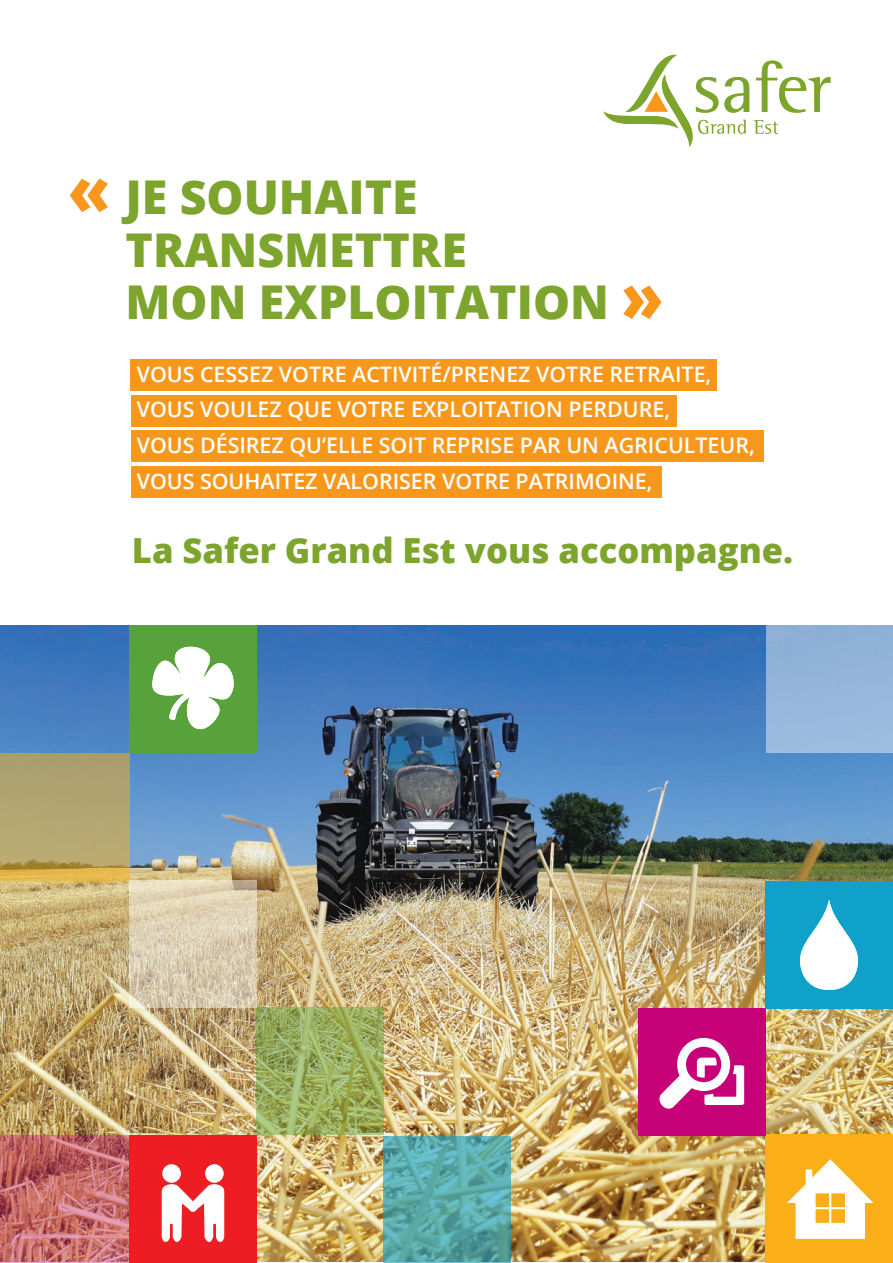
<style>
.page{position:relative;width:893px;height:1263px;background:#fff}
.page>*{position:absolute;margin:0;border:0;box-sizing:border-box;transform-origin:0 0}
.t1{font:800 46.65px/52.5px "Open Sans";color:#7da52d}
.t2{font:800 34.5px "Open Sans";color:#7da52d}
.t3{font:600 21.45px/35.8px "Open Sans";color:#fff}
</style>
<div class="page">
<div style="left:131px;top:360px;width:586px;height:31px;background:#f7981d"></div>
<div style="left:131px;top:395px;width:546px;height:31px;background:#f7981d"></div>
<div style="left:131px;top:431px;width:633px;height:31px;background:#f7981d"></div>
<div style="left:131px;top:466px;width:530px;height:31px;background:#f7981d"></div>
<svg style="left:603px;top:54px;width:227px;height:93px"></svg>
<img style="left:0;top:625px;width:893px;height:637px">
<div style="left:129px;top:625px;width:128px;height:127px;background:#57a23b"></div>
<svg style="left:0;top:753px;width:129px;height:127px;background:#b6a46a"></svg>
<svg style="left:257px;top:1007px;width:127px;height:128px;background:#98ab5e"></svg>
<div style="left:767px;top:625px;width:126px;height:127px;background:#97b5db"></div>
<svg style="left:129px;top:880px;width:128px;height:127px;background:#dccfb3"></svg>
<svg style="left:0;top:1135px;width:129px;height:128px;background:#c16a6b"></svg>
<div style="left:129px;top:1136px;width:128px;height:127px;background:#ee1d23"></div>
<div style="left:765px;top:1135px;width:128px;height:128px;background:#faaf18"></div>
<svg style="left:384px;top:1136px;width:127px;height:127px;background:#59a9a9"></svg>
<div style="left:638px;top:1008px;width:127px;height:128px;background:#c70177"></div>
<svg style="left:659px;top:1038px;width:85px;height:71px"></svg>
<svg style="left:152px;top:646px;width:82px;height:84px"></svg>
<div style="left:162px;top:1164px;width:19px;height:19px;background:#fff;border-radius:50%"></div>
<div style="left:205px;top:1164px;width:19px;height:19px;background:#fff;border-radius:50%"></div>
<svg style="left:162px;top:1184px;width:62px;height:58px"></svg>
<div style="left:765px;top:881px;width:128px;height:127px;background:#10a1cb"></div>
<svg style="left:800px;top:900px;width:58px;height:90px"></svg>
<svg style="left:787px;top:1159px;width:86px;height:80px"></svg>
<svg style="left:70px;top:179px;width:38px;height:33px"></svg>
<svg style="left:623px;top:285px;width:38px;height:34px"></svg>
<h1 class="t1" style="left:126px;top:169px;width:485px">JE SOUHAITE<br>TRANSMETTRE<br>MON EXPLOITATION</h1>
<p class="t3" style="left:137px;top:355px;width:619px">VOUS CESSEZ VOTRE ACTIVITÉ/PRENEZ VOTRE RETRAITE, VOUS VOULEZ QUE VOTRE EXPLOITATION PERDURE,<br>VOUS DÉSIREZ QU’ELLE SOIT REPRISE PAR UN AGRICULTEUR, VOUS SOUHAITEZ VALORISER VOTRE PATRIMOINE,</p>
<h2 class="t2" style="left:132px;top:525px;width:663px">La Safer Grand Est vous accompagne.</h2>
</div>
